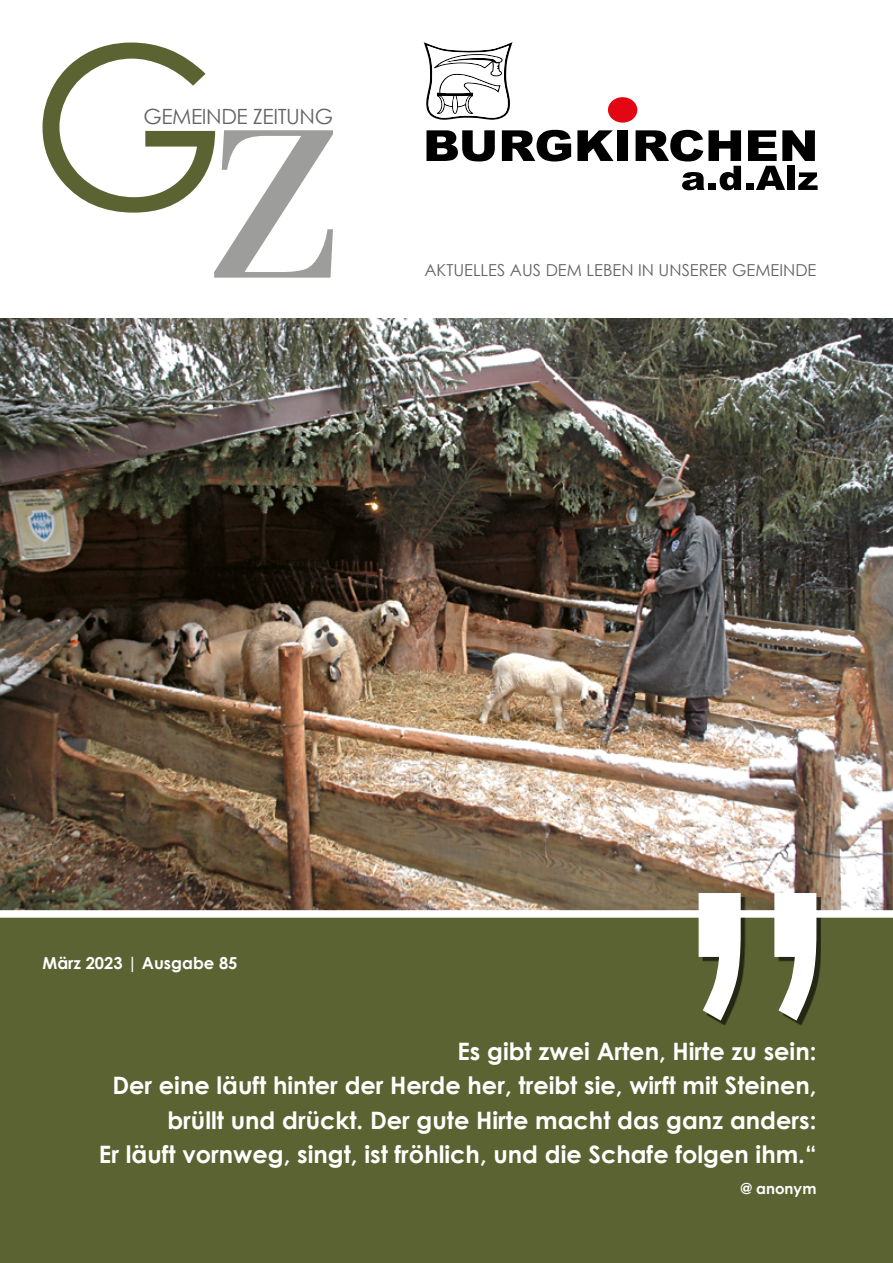
<style>
.page{position:relative;width:893px;height:1263px;background:#fff}
.page>*{position:absolute;margin:0;border:0;box-sizing:border-box;transform-origin:0 0}
.t1{font:700 24px/34.5px "Century Gothic";color:#fff;text-align:right}
.t2{font:21px "Century Gothic";letter-spacing:-.02em;color:#646363}
.t3{font:16.5px "Century Gothic";color:#646363}
.t4{font:700 16.5px "Century Gothic";color:#fff}
.t5{font:700 15px "Century Gothic";color:#fff}
</style>
<div class="page">
<img style="left:0;top:319px;width:893px;height:591px">
<svg style="left:426px;top:130px;width:69px;height:31px"></svg>
<svg style="left:502px;top:130px;width:69px;height:31px"></svg>
<svg style="left:577px;top:130px;width:36px;height:31px"></svg>
<div style="left:617px;top:130px;width:11px;height:31px;background:#000"></div>
<svg style="left:636px;top:130px;width:105px;height:60px"></svg>
<div style="left:746px;top:183px;width:8px;height:7px;background:#000"></div>
<svg style="left:748px;top:130px;width:70px;height:60px"></svg>
<div style="left:608px;top:97px;width:29px;height:26px;background:#e30613;border-radius:50%"></div>
<svg style="left:424px;top:42px;width:89px;height:78px"></svg>
<div style="left:0;top:915px;width:893px;height:348px;background:#5a6331"></div>
<div style="left:703px;top:897px;width:118px;height:128px;background:#000;opacity:.6"></div>
<svg style="left:687px;top:893px;width:129px;height:127px"></svg>
<div style="left:0;top:910px;width:893px;height:8px;background:#fff"></div>
<svg style="left:43px;top:43px;width:290px;height:235px"></svg>
<p class="t2" style="left:144px;top:102px;width:191px">GEMEINDE ZEITUNG</p>
<p class="t3" style="left:424px;top:259px;width:394px">AKTUELLES AUS DEM LEBEN IN UNSERER GEMEINDE</p>
<p class="t4" style="left:43px;top:951px;width:197px">März 2023 | Ausgabe 85</p>
<p class="t1" style="left:99px;top:1033px;width:719px">Es gibt zwei Arten, Hirte zu sein:<br>Der eine läuft hinter der Herde her, treibt sie, wirft mit Steinen, brüllt und drückt. Der gute Hirte macht das ganz anders:<br>Er läuft vornweg, singt, ist fröhlich, und die Schafe folgen ihm.“</p>
<p class="t5" style="left:741px;top:1177px;width:77px">@ anonym</p>
</div>
